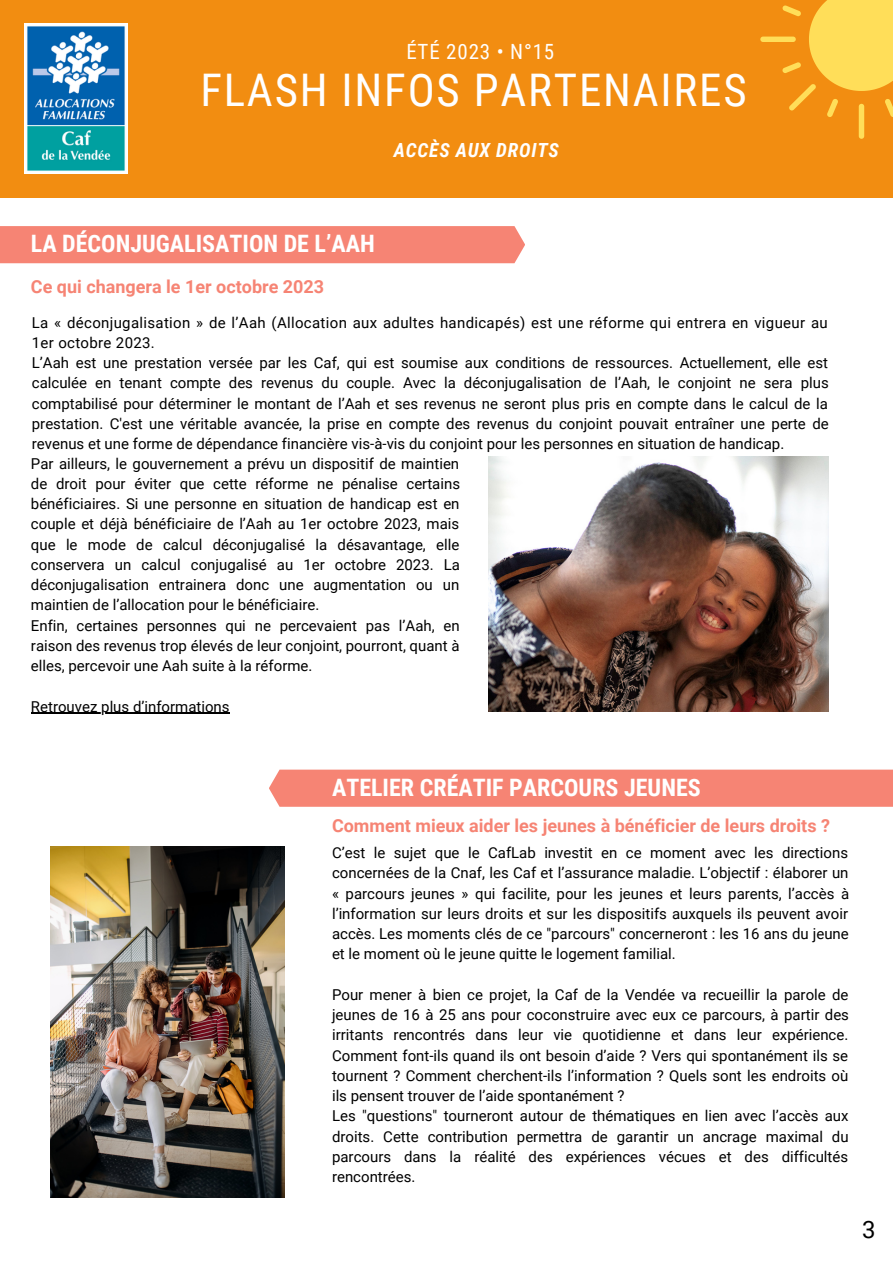
<style>
.page{position:relative;width:893px;height:1264px;background:#fff}
.page>*{position:absolute;margin:0;border:0;box-sizing:border-box;transform-origin:0 0}
.t1{font:45px "Roboto Condensed";letter-spacing:.04em;color:#fff}
.t2{font:700 24px "Roboto Condensed";color:#fff}
.t3{font:24px "Roboto";color:#000}
.t4{font:21px "Roboto Condensed";letter-spacing:.04em;color:#fff}
.t5{font:italic 700 19.5px "Roboto Condensed";letter-spacing:.04em;color:#fff}
.t6{font:700 18px "Roboto";color:#f68474}
.t7{font:15px/20.2px "Roboto";color:#000;text-align:justify}
.t8{font:15px/20.2px "Roboto";letter-spacing:.025em;color:#000}
</style>
<div class="page">
<div style="left:0;top:0;width:892px;height:198px;background:#f28d11"></div>
<img style="left:24px;top:24px;width:104px;height:149px">
<div style="left:0;top:226px;width:525px;height:37px;background:#f68474"></div>
<img style="left:489px;top:456px;width:339px;height:256px">
<div style="left:269px;top:769px;width:623px;height:37px;background:#f68474"></div>
<img style="left:50px;top:846px;width:234px;height:351px">
<svg style="left:760px;top:0;width:132px;height:139px"></svg>
<hr style="left:31px;top:712px;width:198px;height:1px;background:#000">
<p class="t4" style="left:406px;top:39px;width:149px">ÉTÉ 2023 • N°15</p>
<p class="t1" style="left:200px;top:64px;width:548px">FLASH INFOS PARTENAIRES</p>
<p class="t5" style="left:394px;top:139px;width:166px">ACCÈS AUX DROITS</p>
<p class="t2" style="left:31px;top:230px;width:345px">LA DÉCONJUGALISATION DE L’AAH</p>
<p class="t6" style="left:31px;top:276px;width:294px">Ce qui changera le 1er octobre 2023</p>
<p class="t8" style="left:32px;top:312px;width:797px">La « déconjugalisation » de l’Aah (Allocation aux adultes handicapés) est une réforme qui entrera en vigueur au<br>1er octobre 2023.</p>
<p class="t7" style="left:32px;top:353px;width:798px">L’Aah est une prestation versée par les Caf, qui est soumise aux conditions de ressources. Actuellement, elle est calculée en tenant compte des revenus du couple. Avec la déconjugalisation de l’Aah, le conjoint ne sera plus comptabilisé pour déterminer le montant de l’Aah et ses revenus ne seront plus pris en compte dans le calcul de la prestation. C'est une véritable avancée, la prise en compte des revenus du conjoint pouvait entraîner une perte de revenus et une forme de dépendance financière vis-à-vis du conjoint pour les personnes en situation de handicap.</p>
<p class="t7" style="left:31px;top:453px;width:430px">Par ailleurs, le gouvernement a prévu un dispositif de maintien de droit pour éviter que cette réforme ne pénalise certains bénéficiaires. Si une personne en situation de handicap est en couple et déjà bénéficiaire de l’Aah au 1er octobre 2023, mais que le mode de calcul déconjugalisé la désavantage, elle conservera un calcul conjugalisé au 1er octobre 2023. La déconjugalisation entrainera donc une augmentation ou un maintien de l’allocation pour le bénéficiaire.</p>
<p class="t7" style="left:31px;top:615px;width:430px">Enfin, certaines personnes qui ne percevaient pas l’Aah, en raison des revenus trop élevés de leur conjoint, pourront, quant à elles, percevoir une Aah suite à la réforme.</p>
<p class="t7" style="left:31px;top:696px;width:200px">Retrouvez plus d’informations</p>
<p class="t2" style="left:332px;top:773px;width:370px">ATELIER CRÉATIF PARCOURS JEUNES</p>
<p class="t6" style="left:332px;top:815px;width:499px">Comment mieux aider les jeunes à bénéficier de leurs droits ?</p>
<p class="t7" style="left:332px;top:843px;width:518px">C’est le sujet que le CafLab investit en ce moment avec les directions concernées de la Cnaf, les Caf et l’assurance maladie. L’objectif : élaborer un « parcours jeunes » qui facilite, pour les jeunes et leurs parents, l’accès à l’information sur leurs droits et sur les dispositifs auxquels ils peuvent avoir accès. Les moments clés de ce "parcours" concerneront : les 16 ans du jeune et le moment où le jeune quitte le logement familial.</p>
<p class="t7" style="left:332px;top:984px;width:518px">Pour mener à bien ce projet, la Caf de la Vendée va recueillir la parole de jeunes de 16 à 25 ans pour coconstruire avec eux ce parcours, à partir des irritants rencontrés dans leur vie quotidienne et dans leur expérience.<br>Comment font-ils quand ils ont besoin d’aide ? Vers qui spontanément ils se tournent ? Comment cherchent-ils l’information ? Quels sont les endroits où ils pensent trouver de l’aide spontanément ?</p>
<p class="t7" style="left:332px;top:1106px;width:518px">Les "questions" tourneront autour de thématiques en lien avec l’accès aux droits. Cette contribution permettra de garantir un ancrage maximal du parcours dans la réalité des expériences vécues et des difficultés rencontrées.</p>
<p class="t3" style="left:861px;top:1215px;width:15px">3</p>
</div>
